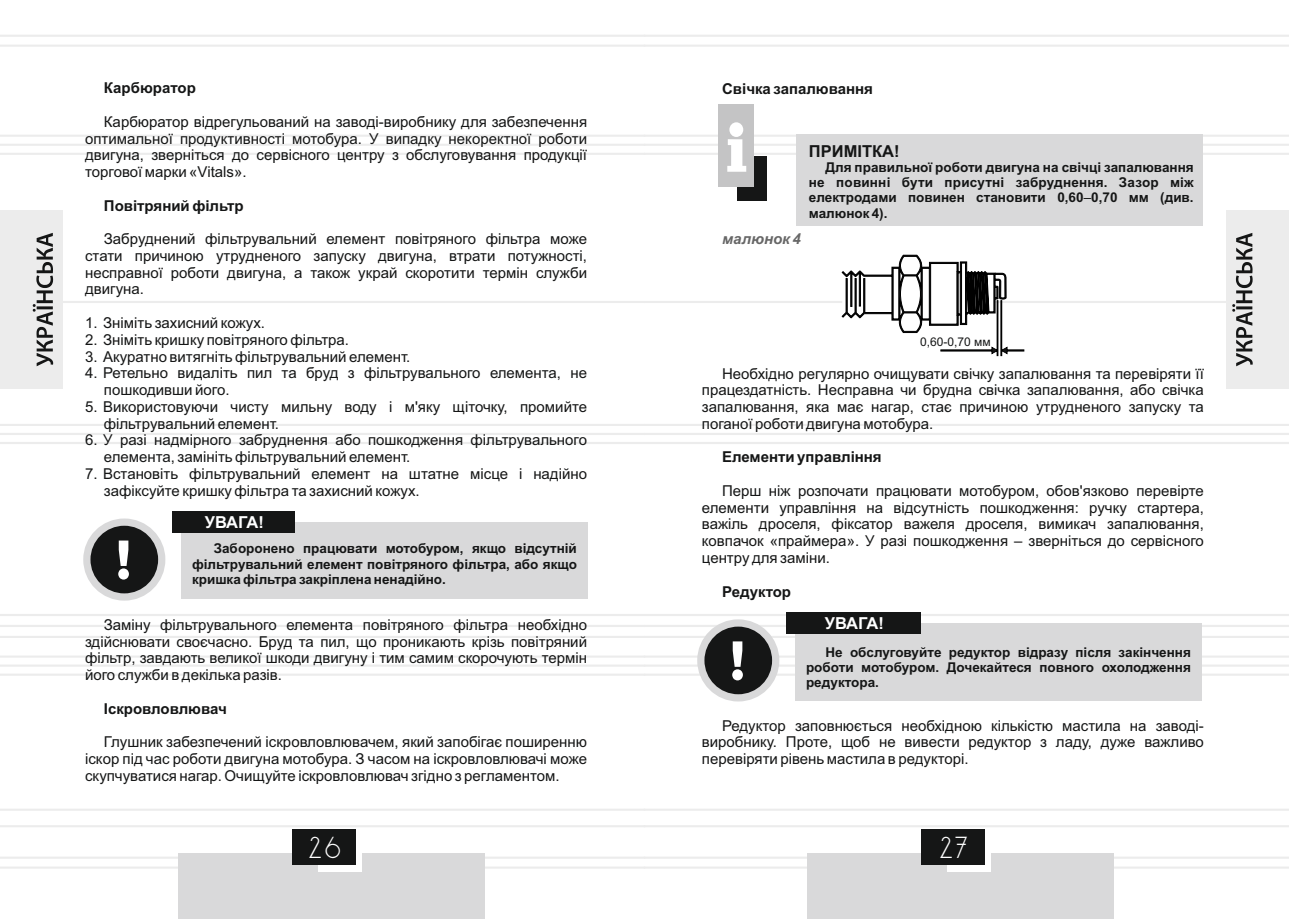
<style>
.page{position:relative;width:1289px;height:919px;background:#fff}
.page>*{position:absolute;margin:0;border:0;box-sizing:border-box;transform-origin:0 0}
.t1{font:26.25px "DS Standart Cyr";color:#fff}
.t2{font:700 16.5px "Arial";letter-spacing:-.025em;color:#fff}
.t3{font:700 16.5px "Arial";color:#151616}
.t4{font:15px/16.8px "Arial";color:#151616;text-align:justify}
.t5{font:700 15px "Arial";color:#151616}
.t6{font:italic 700 15px "Arial";color:#676767}
.t7{font:700 13.5px/15.1px "Arial";color:#151616;text-align:justify}
.t8{font:12px "Arial";color:#151616}
.s1{font-weight:400}
</style>
<div class="page">
<hr style="left:644px;top:424px;width:644px;height:2px;background:#ececec">
<hr style="left:644px;top:442px;width:644px;height:2px;background:#ececec">
<hr style="left:644px;top:614px;width:644px;height:2px;background:#ececec">
<hr style="left:644px;top:635px;width:644px;height:3px;background:#ececec">
<hr style="left:644px;top:856px;width:644px;height:2px;background:#ececec">
<hr style="left:644px;top:866px;width:644px;height:2px;background:#ececec">
<hr style="left:644px;top:35px;width:644px;height:2px;background:#ececec">
<hr style="left:644px;top:45px;width:644px;height:2px;background:#ececec">
<hr style="left:644px;top:808px;width:644px;height:2px;background:#ececec">
<hr style="left:644px;top:825px;width:644px;height:2px;background:#ececec">
<hr style="left:644px;top:301px;width:644px;height:2px;background:#ececec">
<hr style="left:0;top:424px;width:644px;height:2px;background:#ececec">
<hr style="left:0;top:433px;width:1288px;height:2px;background:#ececec">
<hr style="left:0;top:442px;width:644px;height:2px;background:#ececec">
<hr style="left:0;top:614px;width:644px;height:2px;background:#ececec">
<svg style="left:0;top:623px;width:1288px;height:5px"></svg>
<hr style="left:0;top:635px;width:644px;height:3px;background:#ececec">
<hr style="left:0;top:856px;width:644px;height:2px;background:#ececec">
<hr style="left:0;top:866px;width:644px;height:2px;background:#ececec">
<hr style="left:0;top:35px;width:644px;height:2px;background:#ececec">
<hr style="left:0;top:45px;width:644px;height:2px;background:#ececec">
<hr style="left:0;top:808px;width:644px;height:2px;background:#ececec">
<hr style="left:0;top:825px;width:644px;height:2px;background:#ececec">
<hr style="left:0;top:301px;width:644px;height:2px;background:#ececec">
<div style="left:0;top:210px;width:62px;height:179px;background:#ececec"></div>
<svg style="left:33px;top:233px;width:20px;height:133px"></svg>
<div style="left:1226px;top:210px;width:62px;height:179px;background:#ececec"></div>
<svg style="left:1232px;top:233px;width:20px;height:133px"></svg>
<div style="left:807px;top:853px;width:306px;height:65px;background:#d9d9da"></div>
<div style="left:946px;top:832px;width:44px;height:39px;background:#fff"></div>
<div style="left:920px;top:829px;width:64px;height:36px;background:#151616"></div>
<div style="left:178px;top:853px;width:307px;height:65px;background:#d9d9da"></div>
<div style="left:318px;top:832px;width:44px;height:39px;background:#fff"></div>
<div style="left:292px;top:829px;width:64px;height:36px;background:#151616"></div>
<div style="left:83px;top:518px;width:82px;height:82px;border:14px solid #d9d9da;border-radius:50%"></div>
<div style="left:90px;top:525px;width:68px;height:68px;background:#151616;border-radius:50%"></div>
<svg style="left:118px;top:540px;width:11px;height:39px"></svg>
<div style="left:181px;top:522px;width:406px;height:76px;background:#d9d9da"></div>
<div style="left:172px;top:511px;width:123px;height:21px;background:#151616"></div>
<div style="left:737px;top:156px;width:29px;height:44px;background:#151616"></div>
<div style="left:718px;top:104px;width:36px;height:83px;background:#c4c4c5"></div>
<svg style="left:0;top:122px;width:1288px;height:50px"></svg>
<div style="left:796px;top:134px;width:406px;height:91px;background:#d9d9da"></div>
<svg style="left:841px;top:254px;width:183px;height:102px"></svg>
<div style="left:697px;top:619px;width:82px;height:82px;border:14px solid #d9d9da;border-radius:50%"></div>
<div style="left:704px;top:626px;width:68px;height:68px;background:#151616;border-radius:50%"></div>
<svg style="left:0;top:641px;width:1288px;height:39px"></svg>
<div style="left:794px;top:623px;width:407px;height:77px;background:#d9d9da"></div>
<div style="left:786px;top:611px;width:134px;height:22px;background:#151616"></div>
<p class="t5" style="left:104px;top:82px;width:93px">Карбюратор</p>
<p class="t4" style="left:85px;top:114px;width:503px;text-indent:19px">Карбюратор відрегульований на заводі-виробнику для забезпечення оптимальної продуктивності мотобура. У випадку некоректної роботи двигуна, зверніться до сервісного центру з обслуговування продукції торгової марки «Vitals».</p>
<p class="t5" style="left:104px;top:200px;width:141px">Повітряний фільтр</p>
<p class="t4" style="left:85px;top:232px;width:503px;text-indent:19px">Забруднений фільтрувальний елемент повітряного фільтра може стати причиною утрудненого запуску двигуна, втрати потужності, несправної роботи двигуна, а також украй скоротити термін служби двигуна.</p>
<p class="t4" style="left:85px;top:316px;width:181px">1. Зніміть захисний кожух.</p>
<p class="t4" style="left:85px;top:332px;width:265px">2. Зніміть кришку повітряного фільтра.</p>
<p class="t4" style="left:85px;top:349px;width:327px">3. Акуратно витягніть фільтрувальний елемент.</p>
<p class="t4" style="left:104px;top:366px;width:484px;text-indent:-19px">4. Ретельно видаліть пил та бруд з фільтрувального елемента, не пошкодивши його.</p>
<p class="t4" style="left:104px;top:399px;width:484px;text-indent:-19px">5. Використовуючи чисту мильну воду і м'яку щіточку, промийте фільтрувальний елемент.</p>
<p class="t4" style="left:104px;top:433px;width:484px;text-indent:-19px">6. У разі надмірного забруднення або пошкодження фільтрувального елемента, замініть фільтрувальний елемент.</p>
<p class="t4" style="left:104px;top:466px;width:484px;text-indent:-19px">7. Встановіть фільтрувальний елемент на штатне місце і надійно зафіксуйте кришку фільтра та захисний кожух.</p>
<p class="t2" style="left:205px;top:515px;width:60px">УВАГА!</p>
<p class="t7" style="left:192px;top:542px;width:386px;text-indent:22px">Заборонено працювати мотобуром, якщо відсутній фільтрувальний елемент повітряного фільтра, або якщо кришка фільтра закріплена ненадійно.</p>
<p class="t4" style="left:85px;top:617px;width:503px;text-indent:19px">Заміну фільтрувального елемента повітряного фільтра необхідно здійснювати своєчасно. Бруд та пил, що проникають крізь повітряний фільтр, завдають великої шкоди двигуну і тим самим скорочують термін його служби в декілька разів.</p>
<p class="t5" style="left:104px;top:702px;width:124px">Іскровловлювач</p>
<p class="t4" style="left:85px;top:734px;width:503px;text-indent:19px">Глушник забезпечений іскровловлювачем, який запобігає поширенню іскор під час роботи двигуна мотобура. З часом на іскровловлювачі може скупчуватися нагар. Очищуйте іскровловлювач згідно з регламентом.</p>
<p class="t5" style="left:722px;top:83px;width:152px">Свічка запалювання</p>
<p class="t6" style="left:722px;top:233px;width:80px">малюнок 4</p>
<p class="t3" style="left:809px;top:144px;width:92px">ПРИМІТКА!</p>
<p class="t7" style="left:809px;top:161px;width:386px;text-indent:17px">Для правильної роботи двигуна на свічці запалювання не повинні бути присутні забруднення. Зазор між електродами повинен становити 0,60<span class="s1">‒</span>0,70 мм (див. малюнок 4).</p>
<p class="t8" style="left:920px;top:337px;width:72px">0,60-0,70 мм</p>
<p class="t4" style="left:702px;top:366px;width:503px;text-indent:20px">Необхідно регулярно очищувати свічку запалювання та перевіряти її працездатність. Несправна чи брудна свічка запалювання, або свічка запалювання, яка має нагар, стає причиною утрудненого запуску та поганої роботи двигуна мотобура.</p>
<p class="t5" style="left:722px;top:451px;width:161px">Елементи управління</p>
<p class="t4" style="left:702px;top:483px;width:503px;text-indent:20px">Перш ніж розпочати працювати мотобуром, обов'язково перевірте елементи управління на відсутність пошкодження: ручку стартера, важіль дроселя, фіксатор важеля дроселя, вимикач запалювання, ковпачок «праймера». У разі пошкодження – зверніться до сервісного центру для заміни.</p>
<p class="t5" style="left:722px;top:585px;width:71px">Редуктор</p>
<p class="t2" style="left:824px;top:616px;width:60px">УВАГА!</p>
<p class="t7" style="left:806px;top:645px;width:386px;text-indent:20px">Не обслуговуйте редуктор відразу після закінчення роботи мотобуром. Дочекайтеся повного охолодження редуктора.</p>
<p class="t4" style="left:702px;top:718px;width:503px;text-indent:20px">Редуктор заповнюється необхідною кількістю мастила на заводі&shy;виробнику. Проте, щоб не вивести редуктор з ладу, дуже важливо перевіряти рівень мастила в редукторі.</p>
<h1 class="t1" style="left:309px;top:836px;width:33px">26</h1>
<h1 class="t1" style="left:939px;top:836px;width:29px">27</h1>
</div>
